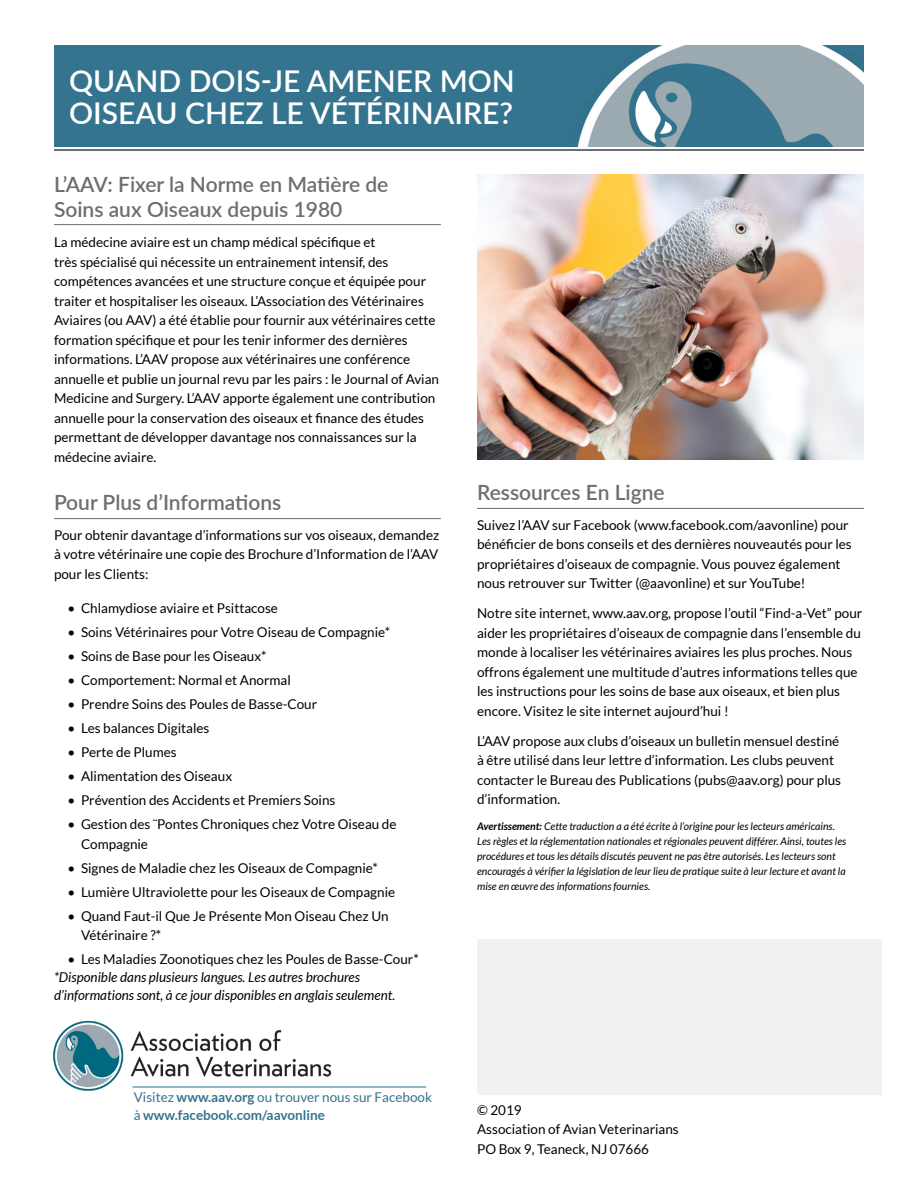
<style>
.page{position:relative;width:918px;height:1188px;background:#fff}
.page>*{position:absolute;margin:0;border:0;box-sizing:border-box;transform-origin:0 0}
.t1{font:600 30px/31.5px "Lato";color:#fff}
.Para_Heading_2-line{font:600 21px/25.5px "Lato";color:#6d6e71}
.Para_Heading{font:600 21px "Lato";color:#6d6e71}
.Para{font:13.5px/19.5px "Lato";color:#000}
.Para-2{font:italic 13.5px/18px "Lato";color:#000}
.Para_Heading-2{font:700 13.5px/18px "Lato";color:#35748f}
.disclaimer{font:italic 10.5px/15px "Lato";color:#000}
.s1{font-weight:400}
.s2{font-weight:700}
</style>
<div class="page">
<div style="left:54px;top:45px;width:810px;height:102px;background:#35748f"></div>
<img style="left:569px;top:45px;width:295px;height:102px">
<hr style="left:54px;top:150px;width:810px;height:1px;background:#6d6e71">
<hr style="left:132px;top:1087px;width:294px;height:1px;background:#2a7690">
<img style="left:54px;top:1020px;width:286px;height:71px">
<hr style="left:54px;top:224px;width:387px;height:1px;background:#6d6e71">
<hr style="left:54px;top:518px;width:387px;height:1px;background:#6d6e71">
<hr style="left:477px;top:508px;width:387px;height:1px;background:#6d6e71">
<img style="left:477px;top:175px;width:387px;height:284px">
<div style="left:477px;top:939px;width:405px;height:155px;background:#f1f1f2"></div>
<p class="t1" style="left:69px;top:64px;width:447px">QUAND DOIS-JE AMENER MON<br>OISEAU CHEZ LE VÉTÉRINAIRE?</p>
<p class="Para_Heading_2-line" style="left:54px;top:171px;width:336px">L’AAV: Fixer la Norme en Matière de<br>Soins aux Oiseaux depuis 1980</p>
<p class="Para" style="left:54px;top:233px;width:387px">La médecine aviaire est un champ médical spécifique et<br>très spécialisé qui nécessite un entrainement intensif, des compétences avancées et une structure conçue et équipée pour traiter et hospitaliser les oiseaux. L’Association des Vétérinaires Aviaires (ou AAV) a été établie pour fournir aux vétérinaires cette formation spécifique et pour les tenir informer des dernières informations. L’AAV propose aux vétérinaires une conférence annuelle et publie un journal revu par les pairs : le Journal of Avian Medicine and Surgery. L’AAV apporte également une contribution annuelle pour la conservation des oiseaux et finance des études permettant de développer davantage nos connaissances sur la médecine aviaire.</p>
<p class="Para_Heading" style="left:54px;top:487px;width:229px">Pour Plus d’Informations</p>
<p class="Para" style="left:54px;top:525px;width:387px;text-align:justify">Pour obtenir davantage d’informations sur vos oiseaux, demandez à votre vétérinaire une copie des Brochure d’Information de l’AAV pour les Clients:</p>
<p class="Para" style="left:68px;top:599px;width:212px">• Chlamydiose aviaire et Psittacose</p>
<p class="Para" style="left:68px;top:623px;width:324px">• Soins Vétérinaires pour Votre Oiseau de Compagnie*</p>
<p class="Para" style="left:68px;top:647px;width:201px">• Soins de Base pour les Oiseaux*</p>
<p class="Para" style="left:68px;top:671px;width:225px">• Comportement: Normal et Anormal</p>
<p class="Para" style="left:68px;top:695px;width:251px">• Prendre Soins des Poules de Basse-Cour</p>
<p class="Para" style="left:68px;top:719px;width:144px">• Les balances Digitales</p>
<p class="Para" style="left:68px;top:743px;width:111px">• Perte de Plumes</p>
<p class="Para" style="left:68px;top:767px;width:166px">• Alimentation des Oiseaux</p>
<p class="Para" style="left:68px;top:791px;width:269px">• Prévention des Accidents et Premiers Soins</p>
<p class="Para" style="left:81px;top:815px;width:317px;text-indent:-14px">• Gestion des ¨Pontes Chroniques chez Votre Oiseau de<br>Compagnie</p>
<p class="Para" style="left:68px;top:858px;width:312px">• Signes de Maladie chez les Oiseaux de Compagnie*</p>
<p class="Para" style="left:68px;top:882px;width:329px">• Lumière Ultraviolette pour les Oiseaux de Compagnie</p>
<p class="Para" style="left:81px;top:906px;width:309px;text-indent:-14px">• Quand Faut-il Que Je Présente Mon Oiseau Chez Un<br>Vétérinaire ?*</p>
<p class="Para" style="left:68px;top:950px;width:353px">• Les Maladies Zoonotiques chez les Poules de Basse-Cour*</p>
<p class="Para-2" style="left:54px;top:969px;width:343px">*Disponible dans plusieurs langues. Les autres brochures d’informations sont, à ce jour disponibles en anglais seulement.</p>
<p class="Para_Heading-2" style="left:134px;top:1088px;width:300px"><span class="s1">Visitez</span> www.aav.org <span class="s1">ou trouver nous sur Facebook à</span> www.facebook.com/aavonline</p>
<p class="Para_Heading" style="left:477px;top:477px;width:189px">Ressources En Ligne</p>
<p class="Para" style="left:477px;top:515px;width:376px">Suivez l’AAV sur Facebook (www.facebook.com/aavonline) pour bénéficier de bons conseils et des dernières nouveautés pour les propriétaires d’oiseaux de compagnie. Vous pouvez également nous retrouver sur Twitter (@aavonline) et sur YouTube!</p>
<p class="Para" style="left:477px;top:603px;width:387px">Notre site internet, www.aav.org, propose l’outil “Find-a-Vet” pour aider les propriétaires d’oiseaux de compagnie dans l’ensemble du monde à localiser les vétérinaires aviaires les plus proches. Nous offrons également une multitude d’autres informations telles que les instructions pour les soins de base aux oiseaux, et bien plus encore. Visitez le site internet aujourd’hui !</p>
<p class="Para" style="left:477px;top:731px;width:366px">L’AAV propose aux clubs d’oiseaux un bulletin mensuel destiné à être utilisé dans leur lettre d’information. Les clubs peuvent contacter le Bureau des Publications (pubs@aav.org) pour plus d’information.</p>
<p class="disclaimer" style="left:477px;top:819px;width:371px"><span class="s2">Avertissement:</span> Cette traduction a a été écrite à l’origine pour les lecteurs américains.<br>Les règles et la réglementation nationales et régionales peuvent différer. Ainsi, toutes les procédures et tous les détails discutés peuvent ne pas être autorisés. Les lecteurs sont encouragés à vérifier la législation de leur lieu de pratique suite à leur lecture et avant la mise en œuvre des informations fournies.</p>
<p class="Para" style="left:477px;top:1100px;width:203px">© 2019<br>Association of Avian Veterinarians<br>PO Box 9, Teaneck, NJ 07666</p>
</div>
